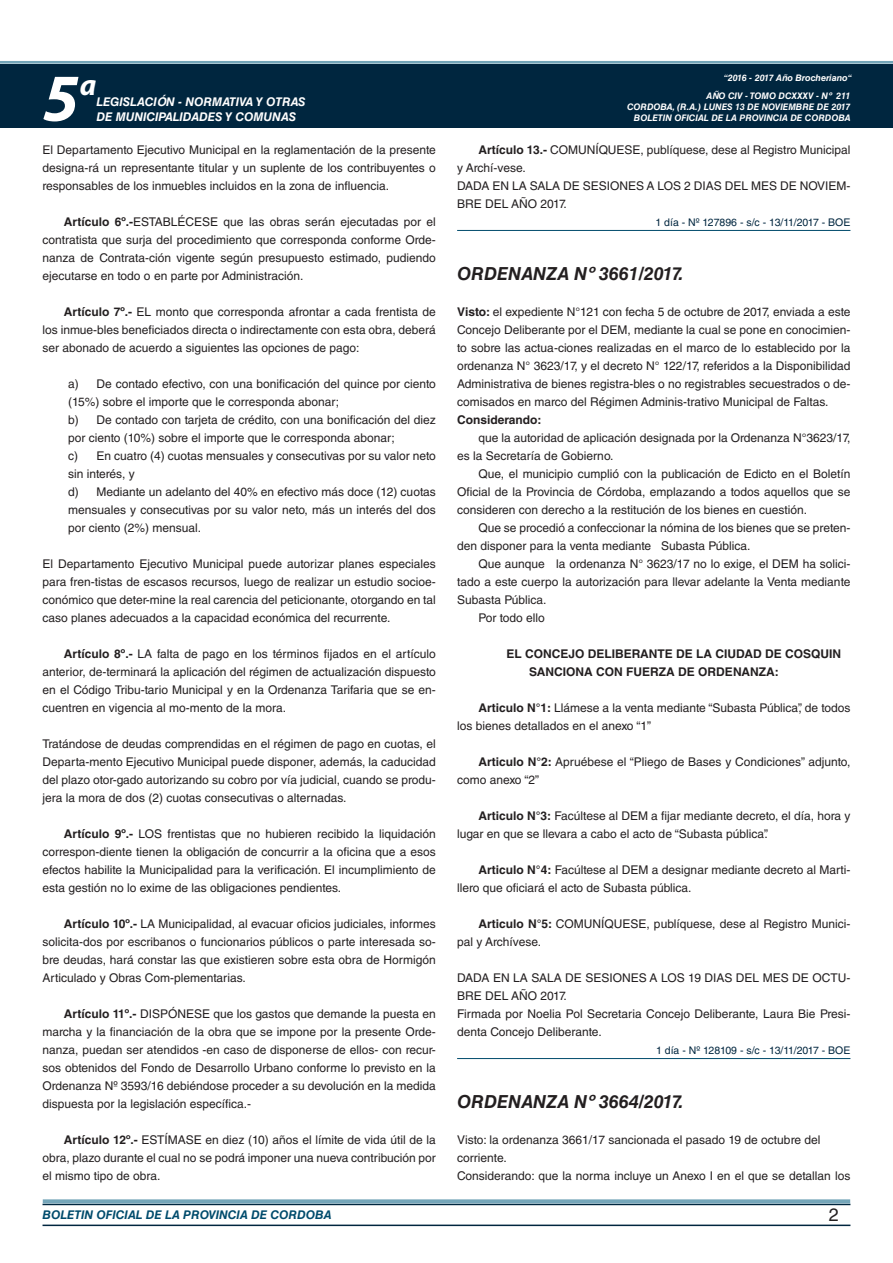
<style>
.page{position:relative;width:893px;height:1263px;background:#fff}
.page>*{position:absolute;margin:0;border:0;box-sizing:border-box;transform-origin:0 0}
.t1{font:italic 700 67.5px "Myriad Pro";color:#fff}
.t2{font:italic 700 30px "Myriad Pro";color:#fff}
.DOC__N{font:italic 700 18px "Helvetica LT Std";color:#231f20}
.t3{font:18px "Helvetica LT Std";color:#231f20}
.TEXTO_BASE{font:12px/18px "Helvetica LT Std";color:#231f20;text-align:justify}
.RESUELVE{font:700 12px "Helvetica LT Std";color:#231f20}
.t4{font:italic 700 12px "Helvetica LT Std";color:#fff}
.t5{font:italic 700 12px "Helvetica LT Std";color:#004b6c}
.TEXTO_BASE-2{font:700 12px "Helvetica LT Std";color:#231f20}
.FECHA_DE_PUBLICACIÓN{font:10.5px "Helvetica LT Std";color:#00263f}
.t6{font:italic 700 9px/10.8px "Helvetica LT Std";color:#fff;text-align:right}
.s1{font-weight:700}
</style>
<div class="page">
<div style="left:0;top:61px;width:893px;height:6px;background:#fff;opacity:.75"></div>
<div style="left:0;top:64px;width:893px;height:64px;background:#00263f"></div>
<hr style="left:43px;top:1224px;width:807px;height:2px;background:#00263f">
<div style="left:42px;top:1198px;width:809px;height:8px;background:#fff;opacity:.75"></div>
<hr style="left:457px;top:230px;width:393px;height:1px;background:#004b6c">
<hr style="left:457px;top:1058px;width:393px;height:1px;background:#004b6c">
<h1 class="t1" style="left:43px;top:54px;width:38px">5</h1>
<h2 class="t2" style="left:80px;top:66px;width:18px">a</h2>
<p class="t4" style="left:96px;top:95px;width:211px">LEGISLACIÓN - NORMATIVA Y OTRAS</p>
<p class="t4" style="left:96px;top:109px;width:201px">DE MUNICIPALIDADES Y COMUNAS</p>
<p class="TEXTO_BASE" style="left:43px;top:141px;width:395px">El Departamento Ejecutivo Municipal en la reglamentación de la presente designa-rá un representante titular y un suplente de los contribuyentes o responsables de los inmuebles incluidos en la zona de influencia.</p>
<p class="TEXTO_BASE" style="left:43px;top:213px;width:395px;text-indent:21px"><span class="s1">Artículo 6º.-</span>ESTABLÉCESE que las obras serán ejecutadas por el contratista que surja del procedimiento que corresponda conforme Orde&shy;nanza de Contrata-ción vigente según presupuesto estimado, pudiendo ejecutarse en todo o en parte por Administración.</p>
<p class="TEXTO_BASE" style="left:43px;top:303px;width:395px;text-indent:21px"><span class="s1">Artículo 7º.-</span> EL monto que corresponda afrontar a cada frentista de los inmue-bles beneficiados directa o indirectamente con esta obra, deberá ser abonado de acuerdo a siguientes las opciones de pago:</p>
<p class="TEXTO_BASE" style="left:68px;top:375px;width:369px">a) De contado efectivo, con una bonificación del quince por ciento (15%) sobre el importe que le corresponda abonar;</p>
<p class="TEXTO_BASE" style="left:68px;top:411px;width:369px">b) De contado con tarjeta de crédito, con una bonificación del diez por ciento (10%) sobre el importe que le corresponda abonar;</p>
<p class="TEXTO_BASE" style="left:68px;top:447px;width:369px">c) En cuatro (4) cuotas mensuales y consecutivas por su valor neto sin interés, y</p>
<p class="TEXTO_BASE" style="left:68px;top:483px;width:369px">d) Mediante un adelanto del 40% en efectivo más doce (12) cuotas mensuales y consecutivas por su valor neto, más un interés del dos por ciento (2%) mensual.</p>
<p class="TEXTO_BASE" style="left:43px;top:555px;width:395px">El Departamento Ejecutivo Municipal puede autorizar planes especiales para fren-tistas de escasos recursos, luego de realizar un estudio socioe&shy;conómico que deter-mine la real carencia del peticionante, otorgando en tal caso planes adecuados a la capacidad económica del recurrente.</p>
<p class="TEXTO_BASE" style="left:43px;top:645px;width:395px;text-indent:21px"><span class="s1">Artículo 8º.-</span> LA falta de pago en los términos fijados en el artículo anterior, de-terminará la aplicación del régimen de actualización dispuesto en el Código Tribu-tario Municipal y en la Ordenanza Tarifaria que se en&shy;cuentren en vigencia al mo-mento de la mora.</p>
<p class="TEXTO_BASE" style="left:43px;top:735px;width:395px">Tratándose de deudas comprendidas en el régimen de pago en cuotas, el Departa-mento Ejecutivo Municipal puede disponer, además, la caducidad del plazo otor-gado autorizando su cobro por vía judicial, cuando se produ&shy;jera la mora de dos (2) cuotas consecutivas o alternadas.</p>
<p class="TEXTO_BASE" style="left:43px;top:825px;width:395px;text-indent:21px"><span class="s1">Artículo 9º.-</span> LOS frentistas que no hubieren recibido la liquidación correspon-diente tienen la obligación de concurrir a la oficina que a esos efectos habilite la Municipalidad para la verificación. El incumplimiento de esta gestión no lo exime de las obligaciones pendientes.</p>
<p class="TEXTO_BASE" style="left:43px;top:915px;width:395px;text-indent:21px"><span class="s1">Artículo 10º.-</span> LA Municipalidad, al evacuar oficios judiciales, informes solicita-dos por escribanos o funcionarios públicos o parte interesada so&shy;bre deudas, hará constar las que existieren sobre esta obra de Hormigón Articulado y Obras Com-plementarias.</p>
<p class="TEXTO_BASE" style="left:43px;top:1005px;width:395px;text-indent:21px"><span class="s1">Artículo 11º.-</span> DISPÓNESE que los gastos que demande la puesta en marcha y la financiación de la obra que se impone por la presente Orde&shy;nanza, puedan ser atendidos -en caso de disponerse de ellos- con recur&shy;sos obtenidos del Fondo de Desarrollo Urbano conforme lo previsto en la Ordenanza Nº 3593/16 debiéndose proceder a su devolución en la medida dispuesta por la legislación específica.-</p>
<p class="TEXTO_BASE" style="left:43px;top:1131px;width:395px;text-indent:21px"><span class="s1">Artículo 12º.-</span> ESTÍMASE en diez (10) años el límite de vida útil de la obra, plazo durante el cual no se podrá imponer una nueva contribución por el mismo tipo de obra.</p>
<p class="t6" style="left:724px;top:72px;width:130px">“2016 - 2017 Año Brocheriano“</p>
<p class="t6" style="left:627px;top:91px;width:225px">AÑO CIV - TOMO DCXXXV - Nº 211<br>CORDOBA, (R.A.) LUNES 13 DE NOVIEMBRE DE 2017<br>BOLETIN OFICIAL DE LA PROVINCIA DE CORDOBA</p>
<p class="TEXTO_BASE" style="left:457px;top:141px;width:395px;text-indent:21px"><span class="s1">Artículo 13.-</span> COMUNÍQUESE, publíquese, dese al Registro Municipal y Archí-vese.</p>
<p class="TEXTO_BASE" style="left:457px;top:177px;width:395px">DADA EN LA SALA DE SESIONES A LOS 2 DIAS DEL MES DE NOVIEM-<br>BRE DEL AÑO 2017.</p>
<p class="FECHA_DE_PUBLICACIÓN" style="left:655px;top:216px;width:196px">1 día - Nº 127896 - s/c - 13/11/2017 - BOE</p>
<p class="DOC__N" style="left:457px;top:262px;width:228px">ORDENANZA Nº 3661/2017.</p>
<p class="TEXTO_BASE" style="left:457px;top:303px;width:395px"><span class="s1">Visto:</span> el expediente N°121 con fecha 5 de octubre de 2017, enviada a este Concejo Deliberante por el DEM, mediante la cual se pone en conocimien&shy;to sobre las actua-ciones realizadas en el marco de lo establecido por la ordenanza N° 3623/17, y el decreto N° 122/17, referidos a la Disponibilidad Administrativa de bienes registra-bles o no registrables secuestrados o de&shy;comisados en marco del Régimen Adminis-trativo Municipal de Faltas.</p>
<p class="TEXTO_BASE-2" style="left:457px;top:412px;width:86px">Considerando:</p>
<p class="TEXTO_BASE" style="left:457px;top:429px;width:395px;text-indent:21px">que la autoridad de aplicación designada por la Ordenanza N°3623/17, es la Secretaría de Gobierno.</p>
<p class="TEXTO_BASE" style="left:457px;top:465px;width:395px;text-indent:21px">Que, el municipio cumplió con la publicación de Edicto en el Boletín Oficial de la Provincia de Córdoba, emplazando a todos aquellos que se consideren con derecho a la restitución de los bienes en cuestión.</p>
<p class="TEXTO_BASE" style="left:457px;top:519px;width:395px;text-indent:21px">Que se procedió a confeccionar la nómina de los bienes que se preten&shy;den disponer para la venta mediante Subasta Pública.</p>
<p class="TEXTO_BASE" style="left:457px;top:555px;width:395px;text-indent:21px">Que aunque la ordenanza N° 3623/17 no lo exige, el DEM ha solici&shy;tado a este cuerpo la autorización para llevar adelante la Venta mediante Subasta Pública.</p>
<p class="TEXTO_BASE" style="left:478px;top:609px;width:68px">Por todo ello</p>
<p class="RESUELVE" style="left:507px;top:646px;width:336px">EL CONCEJO DELIBERANTE DE LA CIUDAD DE COSQUIN</p>
<p class="RESUELVE" style="left:529px;top:664px;width:251px">SANCIONA CON FUERZA DE ORDENANZA:</p>
<p class="TEXTO_BASE" style="left:457px;top:699px;width:395px;text-indent:21px"><span class="s1">Articulo N°1:</span> Llámese a la venta mediante “Subasta Pública”, de todos los bienes detallados en el anexo “1”</p>
<p class="TEXTO_BASE" style="left:457px;top:753px;width:395px;text-indent:21px"><span class="s1">Articulo N°2:</span> Apruébese el “Pliego de Bases y Condiciones” adjunto, como anexo “2”</p>
<p class="TEXTO_BASE" style="left:457px;top:807px;width:395px;text-indent:21px"><span class="s1">Articulo N°3:</span> Facúltese al DEM a fijar mediante decreto, el día, hora y lugar en que se llevara a cabo el acto de “Subasta pública”.</p>
<p class="TEXTO_BASE" style="left:457px;top:861px;width:395px;text-indent:21px"><span class="s1">Articulo N°4:</span> Facúltese al DEM a designar mediante decreto al Marti&shy;llero que oficiará el acto de Subasta pública.</p>
<p class="TEXTO_BASE" style="left:457px;top:915px;width:395px;text-indent:21px"><span class="s1">Articulo N°5:</span> COMUNÍQUESE, publíquese, dese al Registro Munici&shy;pal y Archívese.</p>
<p class="TEXTO_BASE" style="left:457px;top:969px;width:395px">DADA EN LA SALA DE SESIONES A LOS 19 DIAS DEL MES DE OCTU-<br>BRE DEL AÑO 2017.</p>
<p class="TEXTO_BASE" style="left:457px;top:1005px;width:395px">Firmada por Noelia Pol Secretaria Concejo Deliberante, Laura Bie Presi&shy;denta Concejo Deliberante.</p>
<p class="FECHA_DE_PUBLICACIÓN" style="left:656px;top:1044px;width:196px">1 día - Nº 128109 - s/c - 13/11/2017 - BOE</p>
<p class="DOC__N" style="left:457px;top:1090px;width:228px">ORDENANZA Nº 3664/2017.</p>
<p class="TEXTO_BASE" style="left:457px;top:1131px;width:365px">Visto: la ordenanza 3661/17 sancionada el pasado 19 de octubre del</p>
<p class="TEXTO_BASE" style="left:457px;top:1149px;width:51px">corriente.</p>
<p class="TEXTO_BASE" style="left:457px;top:1167px;width:395px">Considerando: que la norma incluye un Anexo I en el que se detallan los</p>
<p class="t5" style="left:43px;top:1208px;width:290px">BOLETIN OFICIAL DE LA PROVINCIA DE CORDOBA</p>
<p class="t3" style="left:829px;top:1204px;width:12px">2</p>
</div>
